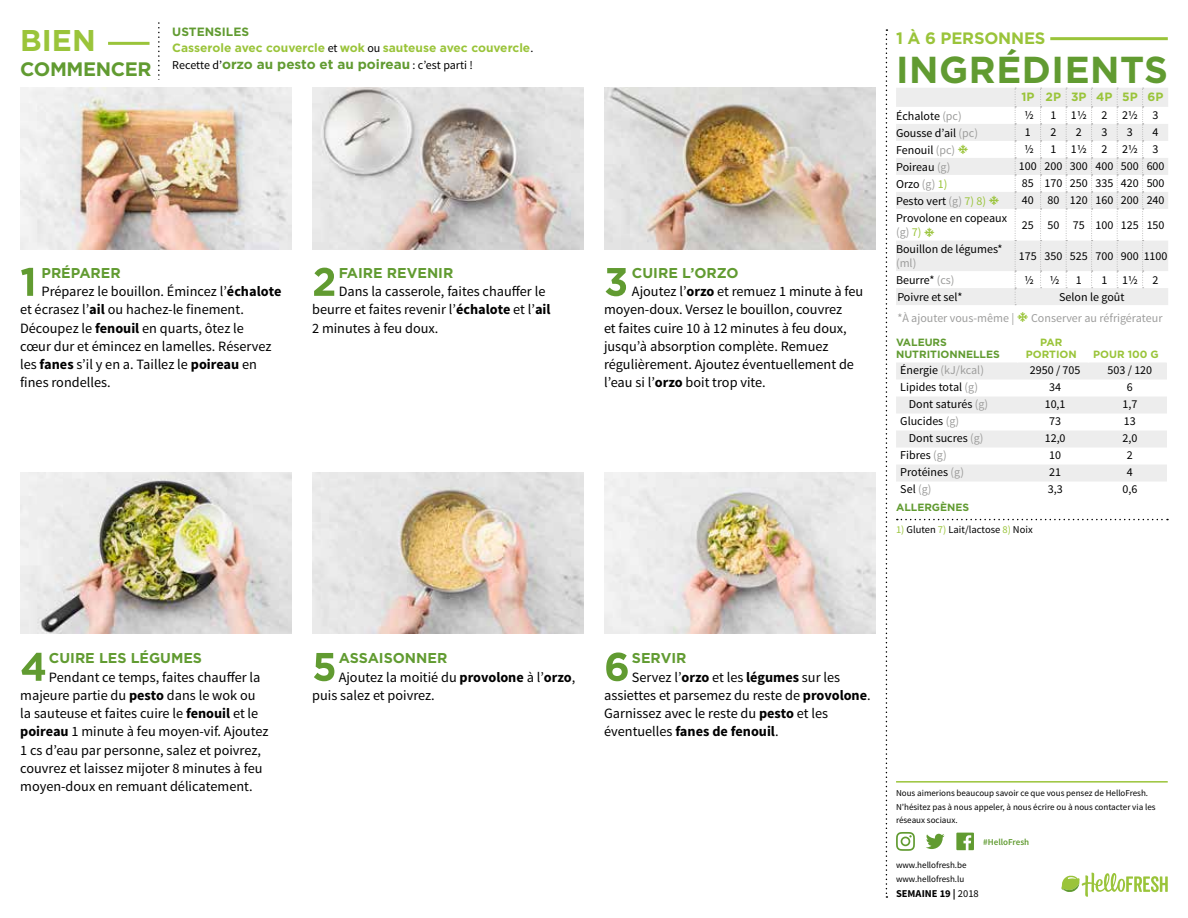
<style>
.page{position:relative;width:1188px;height:918px;background:#fff}
.page>*{position:absolute;margin:0;border:0;box-sizing:border-box;transform-origin:0 0}
.t1{font:700 37.5px "Gotham";letter-spacing:.015em;color:#619b31}
.t2{font:700 30px "Gotham";color:#9ac43a}
.t3{font:700 19.5px "Gotham";letter-spacing:-.02em;color:#619b31}
.t4{font:700 16.5px "Gotham";letter-spacing:-.01em;color:#9ac43a}
.t5{font:14.25px/18.3px "Source Sans Pro";color:#000}
.t6{font:700 14.25px "Gotham";color:#619b31}
.t7{font:700 13.5px "Gotham";color:#619b31}
.t8{font:12px/14.7px "Source Sans Pro";color:#000}
.t9{font:700 12px/15.6px "Gotham";color:#9ac43a}
.t10{font:12px "Source Sans Pro";color:#9d9d9c}
.t11{font:700 10.5px/12.6px "Gotham";color:#619b31}
.t12{font:10.5px "Source Sans Pro";color:#000}
.t13{font:700 10.5px/12.6px "Gotham";color:#9ac43a;text-align:center}
.t14{font:700 10.5px "Source Sans Pro";color:#000}
.t15{font:9px/13.5px "Source Sans Pro";color:#000}
.t16{font:600 9px "Source Sans Pro";color:#619b31}
.s1{color:#619b31}
.s2{font-family:"Source Sans Pro";font-weight:400;color:#000}
.s3{font-family:"Source Sans Pro";font-weight:400;font-size:12px;color:#000}
.s4{font-weight:700}
.s5{color:#9d9d9c}
.s6{color:#9ac43a}
.s7{color:#000}
.s8{font-weight:400}
</style>
<div class="page">
<svg style="left:886px;top:29px;width:1px;height:869px"></svg>
<svg style="left:21px;top:268px;width:12px;height:28px"></svg>
<svg style="left:21px;top:653px;width:24px;height:28px"></svg>
<svg style="left:314px;top:268px;width:20px;height:28px"></svg>
<svg style="left:314px;top:653px;width:20px;height:28px"></svg>
<svg style="left:606px;top:268px;width:20px;height:28px"></svg>
<svg style="left:606px;top:652px;width:22px;height:29px"></svg>
<hr style="left:108px;top:42px;width:42px;height:3px;background:#9ac43a">
<hr style="left:1050px;top:37px;width:118px;height:3px;background:#9ac43a">
<hr style="left:896px;top:781px;width:272px;height:2px;background:#9ac43a">
<svg style="left:896px;top:832px;width:19px;height:19px"></svg>
<svg style="left:926px;top:834px;width:19px;height:15px"></svg>
<svg style="left:956px;top:833px;width:18px;height:17px"></svg>
<svg style="left:1061px;top:873px;width:107px;height:24px"></svg>
<img style="left:312px;top:88px;width:272px;height:162px">
<svg style="left:896px;top:363px;width:271px;height:118px"></svg>
<svg style="left:897px;top:519px;width:271px;height:1px"></svg>
<img style="left:20px;top:88px;width:272px;height:162px">
<img style="left:604px;top:88px;width:272px;height:162px">
<img style="left:20px;top:472px;width:272px;height:162px">
<img style="left:312px;top:472px;width:272px;height:162px">
<img style="left:604px;top:472px;width:272px;height:162px">
<svg style="left:158px;top:22px;width:718px;height:66px"></svg>
<svg style="left:896px;top:88px;width:272px;height:217px"></svg>
<h2 class="t2" style="left:20px;top:21px;width:77px">BIEN</h2>
<h3 class="t3" style="left:20px;top:56px;width:133px">COMMENCER</h3>
<p class="t9" style="left:172px;top:24px;width:363px"><span class="s1">USTENSILES<br></span>Casserole avec couvercle <span class="s2">et</span> wok <span class="s2">ou</span> sauteuse avec couvercle<span class="s2">.</span></p>
<p class="t7" style="left:172px;top:55px;width:302px"><span class="s3">Recette d’</span>orzo au pesto et au poireau <span class="s3">: c’est parti !</span></p>
<p class="t6" style="left:41px;top:263px;width:81px">PRÉPARER</p>
<p class="t5" style="left:20px;top:283px;width:263px;text-indent:21px">Préparez le bouillon. Émincez l’<span class="s4">échalote </span>et écrasez l’<span class="s4">ail</span> ou hachez-le finement.<br>Découpez le <span class="s4">fenouil</span> en quarts, ôtez le<br>cœur dur et émincez en lamelles. Réservez les <span class="s4">fanes</span> s’il y en a. Taillez le <span class="s4">poireau</span> en fines rondelles.</p>
<p class="t6" style="left:339px;top:263px;width:116px">FAIRE REVENIR</p>
<p class="t5" style="left:312px;top:283px;width:240px;text-indent:27px">Dans la casserole, faites chauffer le beurre et faites revenir l’<span class="s4">échalote</span> et l’<span class="s4">ail<br></span>2 minutes à feu doux.</p>
<p class="t6" style="left:632px;top:263px;width:108px">CUIRE L’ORZO</p>
<p class="t5" style="left:604px;top:283px;width:261px;text-indent:28px">Ajoutez l’<span class="s4">orzo</span> et remuez 1 minute à feu moyen-doux. Versez le bouillon, couvrez<br>et faites cuire 10 à 12 minutes à feu doux, jusqu’à absorption complète. Remuez régulièrement. Ajoutez éventuellement de l’eau si l’<span class="s4">orzo</span> boit trop vite.</p>
<p class="t4" style="left:896px;top:27px;width:151px">1 À 6 PERSONNES</p>
<h1 class="t1" style="left:896px;top:45px;width:274px">INGRÉDIENTS</h1>
<p class="t9" style="left:1021px;top:89px;width:144px">1P 2P 3P 4P 5P 6P</p>
<p class="t8" style="left:896px;top:109px;width:67px">Échalote <span class="s5">(pc)</span></p>
<p class="t8" style="left:1024px;top:108px;width:11px">1/2</p>
<p class="t8" style="left:1050px;top:108px;width:110px">1 11/2 2 21/2 3</p>
<p class="t8" style="left:896px;top:126px;width:83px">Gousse d’ail <span class="s5">(pc)</span></p>
<p class="t8" style="left:1025px;top:125px;width:7px">1</p>
<p class="t8" style="left:1050px;top:125px;width:7px">2</p>
<p class="t8" style="left:1076px;top:125px;width:7px">2</p>
<p class="t8" style="left:1101px;top:125px;width:7px">3</p>
<p class="t8" style="left:1127px;top:125px;width:7px">3</p>
<p class="t8" style="left:1153px;top:125px;width:7px">4</p>
<p class="t8" style="left:896px;top:143px;width:61px">Fenouil <span class="s5">(pc)</span></p>
<p class="t8" style="left:1024px;top:142px;width:11px">1/2</p>
<p class="t8" style="left:1050px;top:142px;width:110px">1 11/2 2 21/2 3</p>
<p class="t8" style="left:896px;top:160px;width:56px">Poireau <span class="s5">(g)</span></p>
<p class="t8" style="left:1019px;top:159px;width:147px">100 200 300 400 500 600</p>
<p class="t8" style="left:896px;top:177px;width:53px">Orzo <span class="s5">(g)</span> <span class="s6">1)</span></p>
<p class="t8" style="left:1022px;top:176px;width:144px">85 170 250 335 420 500</p>
<p class="t8" style="left:896px;top:194px;width:91px">Pesto vert <span class="s5">(g)</span> <span class="s6">7) 8)</span></p>
<p class="t8" style="left:1022px;top:193px;width:144px">40 80 120 160 200 240</p>
<p class="t8" style="left:896px;top:211px;width:113px">Provolone en copeaux <span class="s5">(g)</span> <span class="s6">7)</span></p>
<p class="t8" style="left:1022px;top:218px;width:144px">25 50 75 100 125 150</p>
<p class="t8" style="left:896px;top:242px;width:108px">Bouillon de légumes*</p>
<p class="t10" style="left:896px;top:255px;width:22px">(ml)</p>
<p class="t8" style="left:1019px;top:249px;width:150px">175 350 525 700 900 1100</p>
<p class="t8" style="left:896px;top:273px;width:60px">Beurre* <span class="s5">(cs)</span></p>
<p class="t8" style="left:1024px;top:272px;width:11px">1/2</p>
<p class="t8" style="left:1050px;top:272px;width:11px">1/2</p>
<p class="t8" style="left:1076px;top:272px;width:7px">1</p>
<p class="t8" style="left:1101px;top:272px;width:59px">1 11/2 2</p>
<p class="t8" style="left:897px;top:290px;width:67px">Poivre et sel*</p>
<p class="t8" style="left:1059px;top:289px;width:67px">Selon le goût</p>
<p class="t10" style="left:897px;top:310px;width:119px">*À ajouter vous-même |</p>
<p class="t10" style="left:1031px;top:310px;width:133px">Conserver au réfrigérateur</p>
<p class="t11" style="left:896px;top:336px;width:105px">VALEURS<br>NUTRITIONNELLES</p>
<p class="t13" style="left:1026px;top:336px;width:53px">PAR<br>PORTION</p>
<p class="t13" style="left:1093px;top:348px;width:67px">POUR 100 G</p>
<p class="t10" style="left:900px;top:363px;width:85px"><span class="s7">Énergie</span> (kJ/kcal)</p>
<p class="t8" style="left:1030px;top:363px;width:52px">2950 / 705</p>
<p class="t8" style="left:1108px;top:363px;width:46px">503 / 120</p>
<p class="t8" style="left:900px;top:380px;width:79px">Lipides total <span class="s5">(g)</span></p>
<p class="t8" style="left:1049px;top:380px;width:13px">34</p>
<p class="t8" style="left:1127px;top:380px;width:7px">6</p>
<p class="t8" style="left:909px;top:397px;width:81px">Dont saturés <span class="s5">(g)</span></p>
<p class="t8" style="left:1045px;top:397px;width:22px">10,1</p>
<p class="t8" style="left:1122px;top:397px;width:16px">1,7</p>
<p class="t8" style="left:900px;top:414px;width:60px">Glucides <span class="s5">(g)</span></p>
<p class="t8" style="left:1049px;top:414px;width:13px">73</p>
<p class="t8" style="left:1124px;top:414px;width:13px">13</p>
<p class="t8" style="left:909px;top:431px;width:76px">Dont sucres <span class="s5">(g)</span></p>
<p class="t8" style="left:1045px;top:431px;width:22px">12,0</p>
<p class="t8" style="left:1122px;top:431px;width:16px">2,0</p>
<p class="t8" style="left:900px;top:448px;width:48px">Fibres <span class="s5">(g)</span></p>
<p class="t8" style="left:1049px;top:448px;width:13px">10</p>
<p class="t8" style="left:1127px;top:448px;width:7px">2</p>
<p class="t8" style="left:900px;top:465px;width:65px">Protéines <span class="s5">(g)</span></p>
<p class="t8" style="left:1049px;top:465px;width:13px">21</p>
<p class="t8" style="left:1127px;top:465px;width:7px">4</p>
<p class="t8" style="left:900px;top:482px;width:33px">Sel <span class="s5">(g)</span></p>
<p class="t8" style="left:1048px;top:482px;width:16px">3,3</p>
<p class="t8" style="left:1122px;top:482px;width:16px">0,6</p>
<p class="t11" style="left:896px;top:501px;width:75px">ALLERGÈNES</p>
<p class="t12" style="left:896px;top:523px;width:138px"><span class="s6">1)</span> Gluten <span class="s6">7)</span> Lait/lactose <span class="s6">8)</span> Noix</p>
<p class="t6" style="left:49px;top:649px;width:155px">CUIRE LES LÉGUMES</p>
<p class="t5" style="left:20px;top:668px;width:250px;text-indent:29px">Pendant ce temps, faites chauffer la majeure partie du <span class="s4">pesto</span> dans le wok ou la sauteuse et faites cuire le <span class="s4">fenouil</span> et le <span class="s4">poireau</span> 1 minute à feu moyen-vif. Ajoutez 1 cs d’eau par personne, salez et poivrez, couvrez et laissez mijoter 8 minutes à feu moyen-doux en remuant délicatement.</p>
<p class="t6" style="left:339px;top:649px;width:110px">ASSAISONNER</p>
<p class="t5" style="left:312px;top:668px;width:265px;text-indent:27px">Ajoutez la moitié du <span class="s4">provolone</span> à l’<span class="s4">orzo</span>, puis salez et poivrez.</p>
<p class="t6" style="left:632px;top:649px;width:56px">SERVIR</p>
<p class="t5" style="left:604px;top:668px;width:268px;text-indent:28px">Servez l’<span class="s4">orzo</span> et les <span class="s4">légumes</span> sur les assiettes et parsemez du reste de <span class="s4">provolone</span>.<br>Garnissez avec le reste du <span class="s4">pesto</span> et les éventuelles <span class="s4">fanes de fenouil</span>.</p>
<p class="t15" style="left:896px;top:787px;width:261px">Nous aimerions beaucoup savoir ce que vous pensez de HelloFresh.<br>N’hésitez pas à nous appeler, à nous écrire ou à nous contacter via les réseaux sociaux.</p>
<p class="t16" style="left:983px;top:836px;width:48px">#HelloFresh</p>
<p class="t15" style="left:896px;top:858px;width:72px">www.hellofresh.be www.hellofresh.lu</p>
<p class="t14" style="left:896px;top:886px;width:84px">SEMAINE 19 | <span class="s8">2018</span></p>
</div>
